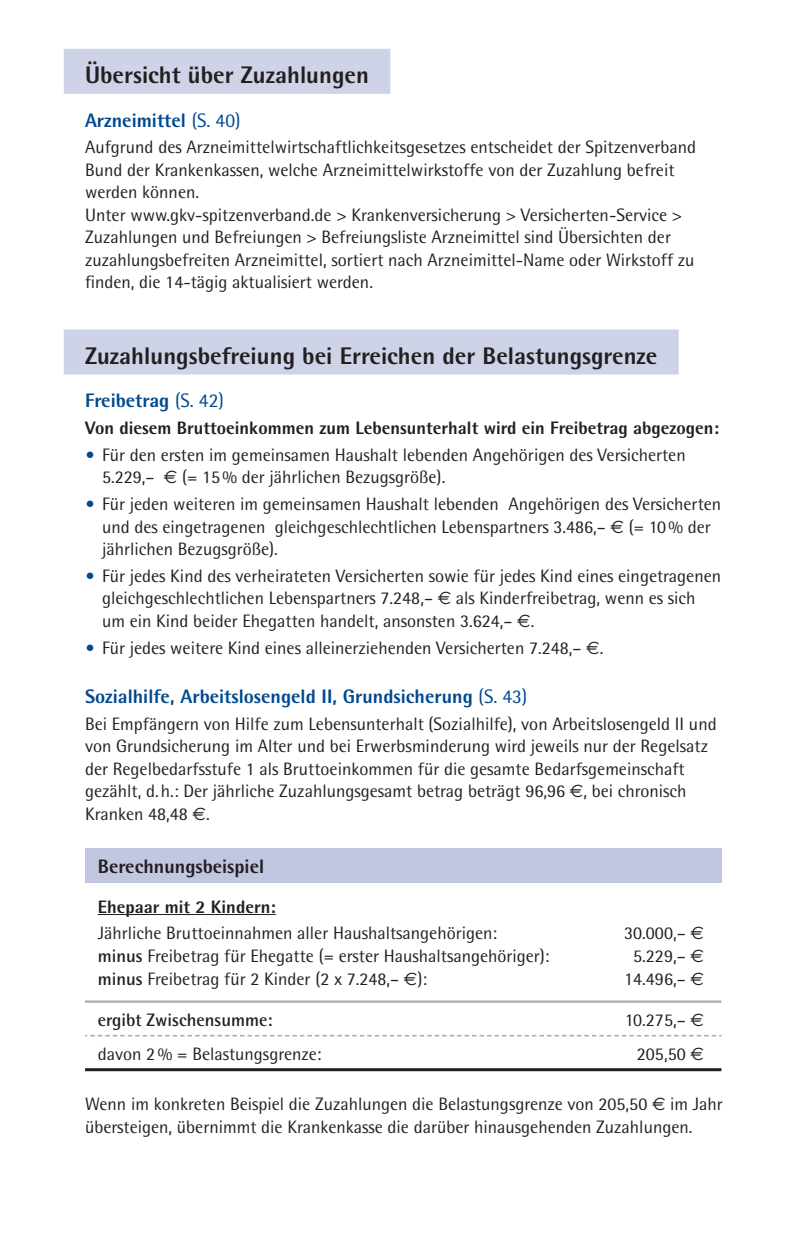
<style>
.page{position:relative;width:808px;height:1234px;background:#fff}
.page>*{position:absolute;margin:0;border:0;box-sizing:border-box;transform-origin:0 0}
.t1{font:800 24px "Rotis Semi Sans";color:#231f20}
.t2{font:800 19.5px "Rotis Semi Sans";color:#014990}
.t3{font:800 19.5px "Rotis Semi Sans";color:#231f20}
.t4{font:18px/22.5px "Rotis Semi Sans";color:#231f20}
.t5{font:800 18px "Rotis Semi Sans";color:#231f20}
.t6{font:700 18px "Rotis Semi Sans";color:#231f20}
.s1{font-weight:400}
.s2{font-weight:800;color:#014990}
.s3{font-family:"Euro Sans"}
.s4{font-weight:700}
</style>
<div class="page">
<div style="left:64px;top:49px;width:326px;height:45px;background:#ced3e7"></div>
<div style="left:64px;top:329px;width:615px;height:45px;background:#ced3e7"></div>
<div style="left:85px;top:848px;width:636px;height:34px;background:#c1c7e1"></div>
<hr style="left:85px;top:1000px;width:636px;height:2px;background:#a8a9ad">
<svg style="left:85px;top:1035px;width:636px;height:1px"></svg>
<hr style="left:85px;top:1067px;width:636px;height:3px;background:#231f20">
<hr style="left:98px;top:913px;width:178px;height:1px;background:#231f20">
<h1 class="t1" style="left:85px;top:59px;width:285px">Übersicht über Zuzahlungen</h1>
<p class="t2" style="left:85px;top:108px;width:157px">Arzneimittel <span class="s1">(S. 40)</span></p>
<p class="t4" style="left:85px;top:136px;width:613px">Aufgrund des Arzneimittelwirtschaftlichkeitsgesetzes entscheidet der Spitzenverband Bund der Krankenkassen, welche Arzneimittelwirkstoffe von der Zuzahlung befreit werden können.<br>Unter www.gkv-spitzenverband.de &gt; Krankenversicherung &gt; Versicherten-Service &gt; Zuzahlungen und Befreiungen &gt; Befreiungsliste Arzneimittel sind Übersichten der zuzahlungsbefreiten Arzneimittel, sortiert nach Arzneimittel-Name oder Wirkstoff zu finden, die 14-tägig aktualisiert werden.</p>
<h1 class="t1" style="left:85px;top:340px;width:574px">Zuzahlungsbefreiung bei Erreichen der Belastungsgrenze</h1>
<p class="t2" style="left:85px;top:388px;width:140px">Freibetrag <span class="s1">(S. 42)</span></p>
<p class="t5" style="left:85px;top:416px;width:635px">Von diesem Bruttoeinkommen zum Lebensunterhalt wird ein Freibetrag abgezogen:</p>
<p class="t4" style="left:102px;top:443px;width:585px;text-indent:-17px"><span class="s2">•</span> Für den ersten im gemeinsamen Haushalt lebenden Angehörigen des Versicherten<br>5.229,– <span class="s3">E</span> (= 15% der jährlichen Bezugsgröße).</p>
<p class="t4" style="left:102px;top:492px;width:621px;text-indent:-17px"><span class="s2">•</span> Für jeden weiteren im gemeinsamen Haushalt lebenden Angehörigen des Versicherten und des eingetragenen gleichgeschlechtlichen Lebenspartners 3.486,– <span class="s3">E</span> (= 10% der jährlichen Bezugsgröße).</p>
<p class="t4" style="left:102px;top:564px;width:621px;text-indent:-17px"><span class="s2">•</span> Für jedes Kind des verheirateten Versicherten sowie für jedes Kind eines eingetragenen gleichgeschlechtlichen Lebenspartners 7.248,– <span class="s3">E</span> als Kinderfreibetrag, wenn es sich um ein Kind beider Ehegatten handelt, ansonsten 3.624,– <span class="s3">E</span>.</p>
<p class="t4" style="left:85px;top:636px;width:520px"><span class="s2">•</span> Für jedes weitere Kind eines alleinerziehenden Versicherten 7.248,– <span class="s3">E</span>.</p>
<p class="t2" style="left:85px;top:684px;width:444px">Sozialhilfe, Arbeitslosengeld II, Grundsicherung <span class="s1">(S. 43)</span></p>
<p class="t4" style="left:85px;top:712px;width:633px">Bei Empfängern von Hilfe zum Lebensunterhalt (Sozialhilfe), von Arbeitslosengeld II und von Grundsicherung im Alter und bei Erwerbsminderung wird jeweils nur der Regelsatz der Regelbedarfsstufe 1 als Bruttoeinkommen für die gesamte Bedarfsgemeinschaft gezählt, d.h.: Der jährliche Zuzahlungsgesamt betrag beträgt 96,96 <span class="s3">E</span>, bei chronisch Kranken 48,48 <span class="s3">E</span>.</p>
<p class="t3" style="left:98px;top:854px;width:168px">Berechnungsbeispiel</p>
<p class="t5" style="left:98px;top:894px;width:179px">Ehepaar mit 2 Kindern:</p>
<p class="t4" style="left:98px;top:921px;width:401px">Jährliche Bruttoeinnahmen aller Haushaltsangehörigen:</p>
<p class="t4" style="left:624px;top:921px;width:81px">30.000,– <span class="s3">€</span></p>
<p class="t4" style="left:98px;top:944px;width:453px"><span class="s4">minus</span> Freibetrag für Ehegatte (= erster Haushaltsangehöriger):</p>
<p class="t4" style="left:633px;top:944px;width:72px">5.229,– <span class="s3">€</span></p>
<p class="t4" style="left:98px;top:966px;width:331px"><span class="s4">minus</span> Freibetrag für 2 Kinder (2 x 7.248,– <span class="s3">€</span>):</p>
<p class="t4" style="left:624px;top:966px;width:81px">14.496,– <span class="s3">€</span></p>
<p class="t6" style="left:98px;top:1008px;width:176px">ergibt Zwischensumme:</p>
<p class="t4" style="left:625px;top:1007px;width:80px">10.275,– <span class="s3">€</span></p>
<p class="t4" style="left:98px;top:1041px;width:225px">davon 2 % = Belastungsgrenze:</p>
<p class="t4" style="left:637px;top:1041px;width:68px">205,50 <span class="s3">€</span></p>
<p class="t4" style="left:85px;top:1092px;width:639px">Wenn im konkreten Beispiel die Zuzahlungen die Belastungsgrenze von 205,50 <span class="s3">E</span> im Jahr übersteigen, übernimmt die Krankenkasse die darüber hinausgehenden Zuzahlungen.</p>
</div>
